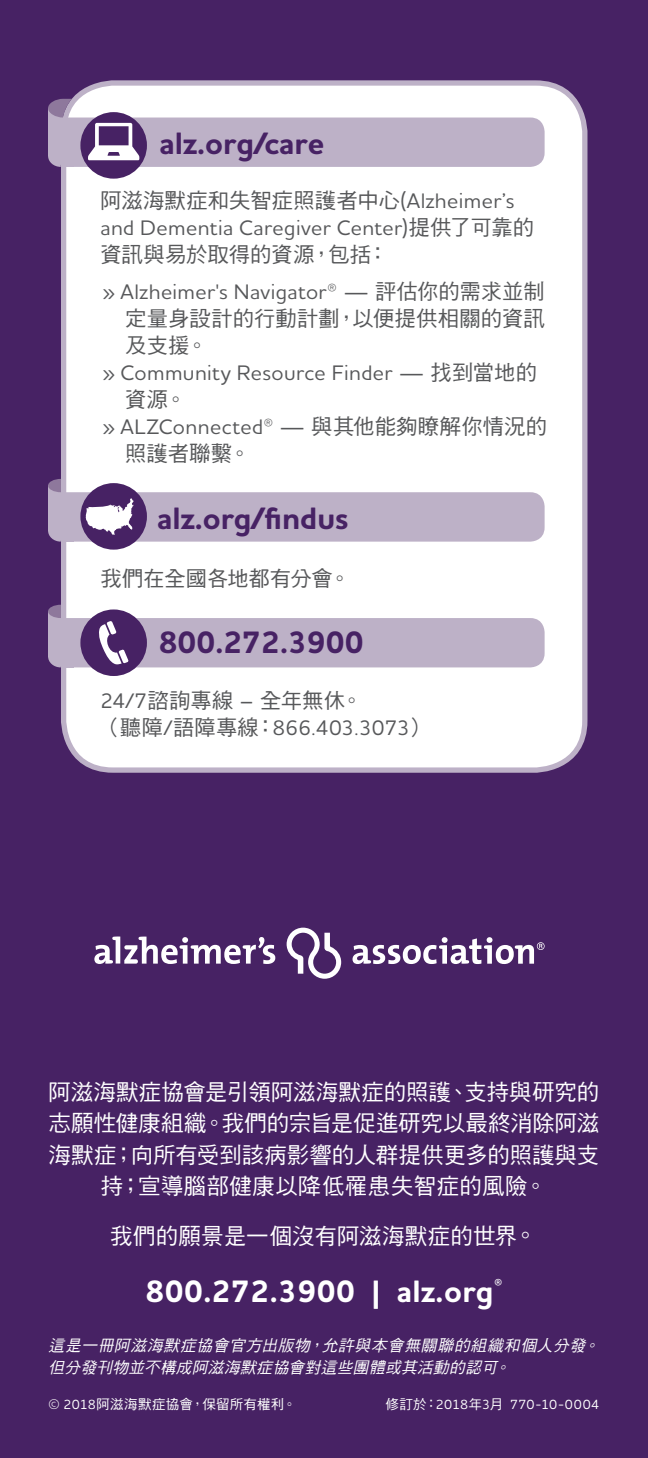
<style>
.page{position:relative;width:648px;height:1458px;background:#472264}
.page>*{position:absolute;margin:0;border:0;box-sizing:border-box;transform-origin:0 0}
.body{font:700 31.5px "Houschka Alt Pro";color:#472264}
.t1{font:700 31.5px "Houschka Alt Pro";letter-spacing:.015em;color:#fff}
.a-body_text{font:22.5px/31.5px "DF Hei Std W5";letter-spacing:.005em;color:#fff;text-align:center}
.body-2{font:21.38px/27px "DF Hei Std W5";color:#57585a;text-align:justify}
.body-3{font:500 21.38px/27px "Houschka Alt Pro";letter-spacing:.02em;color:#57585a}
.body-4{font:500 21.38px "Houschka Alt Pro";color:#57585a}
.t2{font:italic 15.75px/21.6px "DF Hei Std W5";color:#fff}
.t3{font:500 13.5px "Houschka Alt Pro";letter-spacing:.01em;color:#fff}
.t4{font:13.5px "DF Hei Std W5";letter-spacing:.015em;color:#fff}
.s1{font-family:"DF Hei Std W5";font-weight:400}
.s2{font-family:"Houschka Alt Pro";font-weight:500}
.s3{font-size:24.75px}
</style>
<div class="page">
<svg style="left:287px;top:928px;width:54px;height:51px"></svg>
<svg style="left:94px;top:937px;width:181px;height:27px"></svg>
<svg style="left:353px;top:937px;width:192px;height:27px"></svg>
<div style="left:64px;top:83px;width:521px;height:687px;background:#fff;border-radius:49px"></div>
<div style="left:61px;top:80px;width:526px;height:693px;border:5px solid #bdb1c7;border-radius:49px"></div>
<div style="left:54px;top:118px;width:491px;height:49px;background:#bdb1c7;border-radius:14px"></div>
<svg style="left:48px;top:156px;width:13px;height:11px"></svg>
<div style="left:48px;top:108px;width:15px;height:48px;background:#bdb1c7"></div>
<svg style="left:48px;top:99px;width:24px;height:19px"></svg>
<div style="left:61px;top:148px;width:13px;height:19px;background:#bdb1c7"></div>
<div style="left:80px;top:112px;width:67px;height:67px;background:#472264;border-radius:50%"></div>
<svg style="left:88px;top:123px;width:51px;height:37px"></svg>
<div style="left:52px;top:618px;width:493px;height:49px;background:#bdb1c7;border-radius:14px"></div>
<svg style="left:48px;top:656px;width:13px;height:11px"></svg>
<div style="left:80px;top:609px;width:67px;height:67px;background:#472264;border-radius:50%"></div>
<svg style="left:99px;top:621px;width:30px;height:44px"></svg>
<div style="left:48px;top:611px;width:15px;height:45px;background:#bdb1c7"></div>
<div style="left:61px;top:649px;width:13px;height:18px;background:#bdb1c7"></div>
<svg style="left:48px;top:605px;width:13px;height:13px"></svg>
<div style="left:52px;top:492px;width:493px;height:50px;background:#bdb1c7;border-radius:14px"></div>
<svg style="left:48px;top:531px;width:13px;height:11px"></svg>
<div style="left:48px;top:486px;width:15px;height:45px;background:#bdb1c7"></div>
<div style="left:61px;top:523px;width:13px;height:19px;background:#bdb1c7"></div>
<svg style="left:48px;top:479px;width:13px;height:13px"></svg>
<div style="left:80px;top:483px;width:67px;height:67px;background:#472264;border-radius:50%"></div>
<svg style="left:86px;top:498px;width:48px;height:37px"></svg>
<p class="body" style="left:160px;top:123px;width:166px">alz.org/care</p>
<p class="body-3" style="left:100px;top:187px;width:435px"><span class="s1">阿滋海默症和失智症照護者中心</span>(Alzheimer’s and Dementia Caregiver Center)<span class="s1">提供了可靠的資訊與易於取得的資源，包括：</span></p>
<p class="body-2" style="left:125px;top:278px;width:421px;text-indent:-22px"><span class="s2">» Alzheimer's Navigator® —</span> 評估你的需求並制定量身設計的行動計劃，以便提供相關的資訊及支援。</p>
<p class="body-3" style="left:125px;top:359px;width:413px;text-indent:-22px">» Community Resource Finder — <span class="s1">找到當地的資源。</span></p>
<p class="body-2" style="left:125px;top:413px;width:423px;text-indent:-22px"><span class="s2">» ALZConnected® —</span> 與其他能夠瞭解你情況的照護者聯繫。</p>
<p class="body" style="left:157px;top:498px;width:193px">alz.org/findus</p>
<p class="body-2" style="left:100px;top:564px;width:251px">我們在全國各地都有分會。</p>
<p class="body" style="left:159px;top:622px;width:206px">800.272.3900</p>
<p class="body-2" style="left:100px;top:686px;width:264px"><span class="s2">24/7</span>諮詢專線 <span class="s2">–</span> 全年無休。</p>
<p class="body-4" style="left:100px;top:714px;width:329px"><span class="s1">（聽障</span>/<span class="s1">語障專線：</span>866.403.3073<span class="s1">）</span></p>
<p class="a-body_text" style="left:49px;top:1075px;width:552px">阿滋海默症協會是引領阿滋海默症的照護、支持與研究的志願性健康組織。我們的宗旨是促進研究以最終消除阿滋海默症；向所有受到該病影響的人群提供更多的照護與支持；宣導腦部健康以降低罹患失智症的風險。</p>
<p class="a-body_text" style="left:110px;top:1220px;width:429px">我們的願景是一個沒有阿滋海默症的世界<span class="s3">。</span></p>
<p class="t1" style="left:146px;top:1271px;width:358px">800.272.3900 | alz.org<sup>®</sup></p>
<p class="t2" style="left:49px;top:1335px;width:556px">這是一冊阿滋海默症協會官方出版物，允許與本會無關聯的組織和個人分發。但分發刊物並不構成阿滋海默症協會對這些團體或其活動的認可。</p>
<p class="t4" style="left:49px;top:1397px;width:249px"><span class="s2">© 2018</span>阿滋海默症協會，保留所有權利。</p>
<p class="t3" style="left:386px;top:1396px;width:215px"><span class="s1">修訂於：</span>2018<span class="s1">年</span>3<span class="s1">月</span> 770-10-0004</p>
</div>
